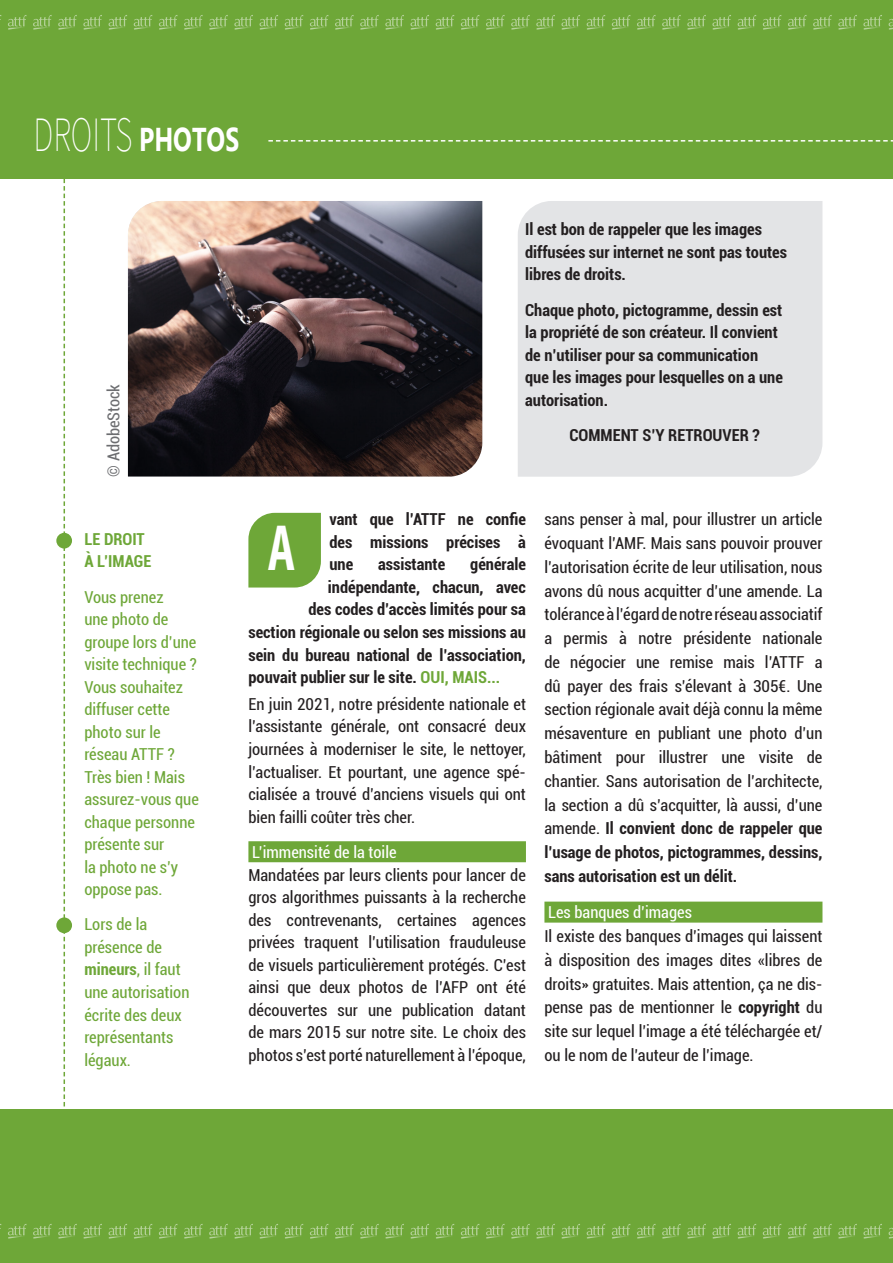
<style>
.page{position:relative;width:893px;height:1263px;background:#fff}
.page>*{position:absolute;margin:0;border:0;box-sizing:border-box;transform-origin:0 0}
.t1{font:700 67.5px "Source Sans Pro";color:#fff;scale:.67 1}
.t2{font:200 49.5px "Source Sans Pro";color:#fff;scale:.67 1}
.t3{font:condensed 16.5px/23.7px "Roboto";color:#231f20;text-align:justify}
.t4{font:700 condensed 16.5px/22.5px "Roboto";color:#231f20}
.t5{font:condensed 16.5px/22.5px "Roboto";color:#6ea738}
.t6{font:condensed 16.5px "Roboto";color:#fff}
.t7{font:700 condensed 16.5px/22.5px "Roboto";color:#6ea738}
.copyright{font:condensed 16.5px "Roboto";letter-spacing:-.005em;color:#6c6d70}
.s1{font-family:"Myanmar Text";font-weight:700;font-size:33px}
.s2{font-weight:700}
.s3{color:#6ea738}
</style>
<div class="page">
<div style="left:518px;top:201px;width:304px;height:276px;background:#e3e4e6"></div>
<img style="left:128px;top:201px;width:354px;height:275px">
<svg style="left:248px;top:513px;width:73px;height:74px;background:#76ac43"></svg>
<div style="left:248px;top:841px;width:278px;height:21px;background:#6ea738"></div>
<div style="left:544px;top:901px;width:278px;height:21px;background:#6ea738"></div>
<svg style="left:64px;top:179px;width:1px;height:928px"></svg>
<div style="left:56px;top:533px;width:16px;height:15px;background:#6ea738;border-radius:50%"></div>
<div style="left:56px;top:917px;width:16px;height:16px;background:#6ea738;border-radius:50%"></div>
<div style="left:0;top:0;width:893px;height:179px;background:#6ea738"></div>
<div style="left:0;top:1109px;width:893px;height:154px;background:#6ea738"></div>
<svg style="left:268px;top:140px;width:625px;height:2px"></svg>
<svg style="left:8px;top:1224px;width:19px;height:15px"></svg>
<svg style="left:33px;top:1224px;width:19px;height:15px"></svg>
<svg style="left:58px;top:1224px;width:19px;height:15px"></svg>
<svg style="left:83px;top:1224px;width:19px;height:15px"></svg>
<svg style="left:108px;top:1224px;width:19px;height:15px"></svg>
<svg style="left:134px;top:1224px;width:18px;height:15px"></svg>
<svg style="left:159px;top:1224px;width:18px;height:15px"></svg>
<svg style="left:184px;top:1224px;width:19px;height:15px"></svg>
<svg style="left:209px;top:1224px;width:19px;height:15px"></svg>
<svg style="left:234px;top:1224px;width:19px;height:15px"></svg>
<svg style="left:259px;top:1224px;width:19px;height:15px"></svg>
<svg style="left:285px;top:1224px;width:18px;height:15px"></svg>
<svg style="left:310px;top:1224px;width:18px;height:15px"></svg>
<svg style="left:335px;top:1224px;width:19px;height:15px"></svg>
<svg style="left:360px;top:1224px;width:19px;height:15px"></svg>
<svg style="left:385px;top:1224px;width:19px;height:15px"></svg>
<svg style="left:410px;top:1224px;width:19px;height:15px"></svg>
<svg style="left:436px;top:1224px;width:18px;height:15px"></svg>
<svg style="left:461px;top:1224px;width:18px;height:15px"></svg>
<svg style="left:486px;top:1224px;width:19px;height:15px"></svg>
<svg style="left:511px;top:1224px;width:19px;height:15px"></svg>
<svg style="left:536px;top:1224px;width:19px;height:15px"></svg>
<svg style="left:561px;top:1224px;width:19px;height:15px"></svg>
<svg style="left:586px;top:1224px;width:19px;height:15px"></svg>
<svg style="left:612px;top:1224px;width:18px;height:15px"></svg>
<svg style="left:637px;top:1224px;width:19px;height:15px"></svg>
<svg style="left:662px;top:1224px;width:19px;height:15px"></svg>
<svg style="left:687px;top:1224px;width:19px;height:15px"></svg>
<svg style="left:712px;top:1224px;width:19px;height:15px"></svg>
<svg style="left:737px;top:1224px;width:19px;height:15px"></svg>
<svg style="left:763px;top:1224px;width:18px;height:15px"></svg>
<svg style="left:788px;top:1224px;width:19px;height:15px"></svg>
<svg style="left:813px;top:1224px;width:19px;height:15px"></svg>
<svg style="left:838px;top:1224px;width:19px;height:15px"></svg>
<svg style="left:863px;top:1224px;width:19px;height:15px"></svg>
<svg style="left:888px;top:1227px;width:5px;height:12px"></svg>
<svg style="left:8px;top:15px;width:19px;height:15px"></svg>
<svg style="left:33px;top:15px;width:19px;height:15px"></svg>
<svg style="left:58px;top:15px;width:19px;height:15px"></svg>
<svg style="left:83px;top:15px;width:19px;height:15px"></svg>
<svg style="left:108px;top:15px;width:19px;height:15px"></svg>
<svg style="left:134px;top:15px;width:18px;height:15px"></svg>
<svg style="left:159px;top:15px;width:18px;height:15px"></svg>
<svg style="left:184px;top:15px;width:19px;height:15px"></svg>
<svg style="left:209px;top:15px;width:19px;height:15px"></svg>
<svg style="left:234px;top:15px;width:19px;height:15px"></svg>
<svg style="left:259px;top:15px;width:19px;height:15px"></svg>
<svg style="left:285px;top:15px;width:18px;height:15px"></svg>
<svg style="left:310px;top:15px;width:18px;height:15px"></svg>
<svg style="left:335px;top:15px;width:19px;height:15px"></svg>
<svg style="left:360px;top:15px;width:19px;height:15px"></svg>
<svg style="left:385px;top:15px;width:19px;height:15px"></svg>
<svg style="left:410px;top:15px;width:19px;height:15px"></svg>
<svg style="left:436px;top:15px;width:18px;height:15px"></svg>
<svg style="left:461px;top:15px;width:18px;height:15px"></svg>
<svg style="left:486px;top:15px;width:19px;height:15px"></svg>
<svg style="left:511px;top:15px;width:19px;height:15px"></svg>
<svg style="left:536px;top:15px;width:19px;height:15px"></svg>
<svg style="left:561px;top:15px;width:19px;height:15px"></svg>
<svg style="left:586px;top:15px;width:19px;height:15px"></svg>
<svg style="left:612px;top:15px;width:18px;height:15px"></svg>
<svg style="left:637px;top:15px;width:19px;height:15px"></svg>
<svg style="left:662px;top:15px;width:19px;height:15px"></svg>
<svg style="left:687px;top:15px;width:19px;height:15px"></svg>
<svg style="left:712px;top:15px;width:19px;height:15px"></svg>
<svg style="left:737px;top:15px;width:19px;height:15px"></svg>
<svg style="left:763px;top:15px;width:18px;height:15px"></svg>
<svg style="left:788px;top:15px;width:19px;height:15px"></svg>
<svg style="left:813px;top:15px;width:19px;height:15px"></svg>
<svg style="left:838px;top:15px;width:19px;height:15px"></svg>
<svg style="left:863px;top:15px;width:19px;height:15px"></svg>
<svg style="left:888px;top:18px;width:5px;height:12px"></svg>
<p class="t2" style="left:34px;top:105px;width:308px">DROITS <span class="s1">PHOTOS</span></p>
<p class="copyright" style="left:102px;top:477px;width:94px;rotate:-90deg">© AdobeStock</p>
<p class="t7" style="left:84px;top:527px;width:68px">LE DROIT<br>À L’IMAGE</p>
<p class="t5" style="left:84px;top:585px;width:116px">Vous prenez<br>une photo de groupe lors d’une visite technique ?<br>Vous souhaitez diffuser cette photo sur le réseau ATTF ?<br>Très bien ! Mais assurez-vous que chaque personne présente sur<br>la photo ne s’y oppose pas.</p>
<p class="t5" style="left:84px;top:913px;width:107px">Lors de la présence de <span class="s2">mineurs</span>, il faut une autorisation écrite des deux représentants légaux.</p>
<p class="t4" style="left:525px;top:218px;width:263px">Il est bon de rappeler que les images diffusées sur internet ne sont pas toutes libres de droits.</p>
<p class="t4" style="left:525px;top:298px;width:259px">Chaque photo, pictogramme, dessin est la propriété de son créateur. Il convient de n’utiliser pour sa communication que les images pour lesquelles on a une autorisation.</p>
<p class="t4" style="left:569px;top:423px;width:192px">COMMENT S’Y RETROUVER ?</p>
<p class="t4" style="left:329px;top:507px;width:198px;text-align:justify">vant que l’ATTF ne confie des missions précises à une</p>
<p class="t1" style="left:268px;top:502px;width:40px">A</p>
<p class="t4" style="left:378px;top:553px;width:69px">assistante</p>
<p class="t4" style="left:470px;top:553px;width:57px">générale</p>
<p class="t4" style="left:328px;top:575px;width:200px">indépendante, chacun, avec</p>
<p class="t4" style="left:308px;top:598px;width:219px">des codes d’accès limités pour sa</p>
<p class="t4" style="left:248px;top:620px;width:279px">section régionale ou selon ses missions au</p>
<p class="t4" style="left:248px;top:643px;width:279px">sein du bureau national de l’association,</p>
<p class="t4" style="left:248px;top:665px;width:253px">pouvait publier sur le site. <span class="s3">OUI, MAIS...</span></p>
<p class="t3" style="left:248px;top:692px;width:279px;line-height:22.5px">En juin 2021, notre présidente nationale et l’assistante générale, ont consacré deux journées à moderniser le site, le nettoyer, l’actualiser. Et pourtant, une agence spé&shy;cialisée a trouvé d’anciens visuels qui ont bien failli coûter très cher.</p>
<p class="t6" style="left:252px;top:841px;width:146px">L’immensité de la toile</p>
<p class="t3" style="left:248px;top:863px;width:279px;line-height:22.5px">Mandatées par leurs clients pour lancer de gros algorithmes puissants à la recherche des contrevenants, certaines agences privées traquent l’utilisation frauduleuse de visuels particulièrement protégés. C’est ainsi que deux photos de l’AFP ont été découvertes sur une publication datant de mars 2015 sur notre site. Le choix des photos s’est porté naturellement à l’époque,</p>
<p class="t3" style="left:544px;top:507px;width:280px">sans penser à mal, pour illustrer un article évoquant l’AMF. Mais sans pouvoir prouver l’autorisation écrite de leur utilisation, nous avons dû nous acquitter d’une amende. La tolérance à l’égard de notre réseau associatif a permis à notre présidente nationale de négocier une remise mais l’ATTF a dû payer des frais s’élevant à 305€. Une section régionale avait déjà connu la même mésaventure en publiant une photo d’un bâtiment pour illustrer une visite de chantier. Sans autorisation de l’architecte, la section a dû s’acquitter, là aussi, d’une amende. <span class="s2">Il convient donc de rappeler que l’usage de photos, pictogrammes, dessins, sans autorisation est un délit.</span></p>
<p class="t6" style="left:548px;top:901px;width:145px">Les banques d’images</p>
<p class="t3" style="left:544px;top:924px;width:280px">Il existe des banques d’images qui laissent à disposition des images dites «libres de droits» gratuites. Mais attention, ça ne dis&shy;pense pas de mentionner le <span class="s2">copyright</span> du site sur lequel l’image a été téléchargée et/ ou le nom de l’auteur de l’image.</p>
</div>
